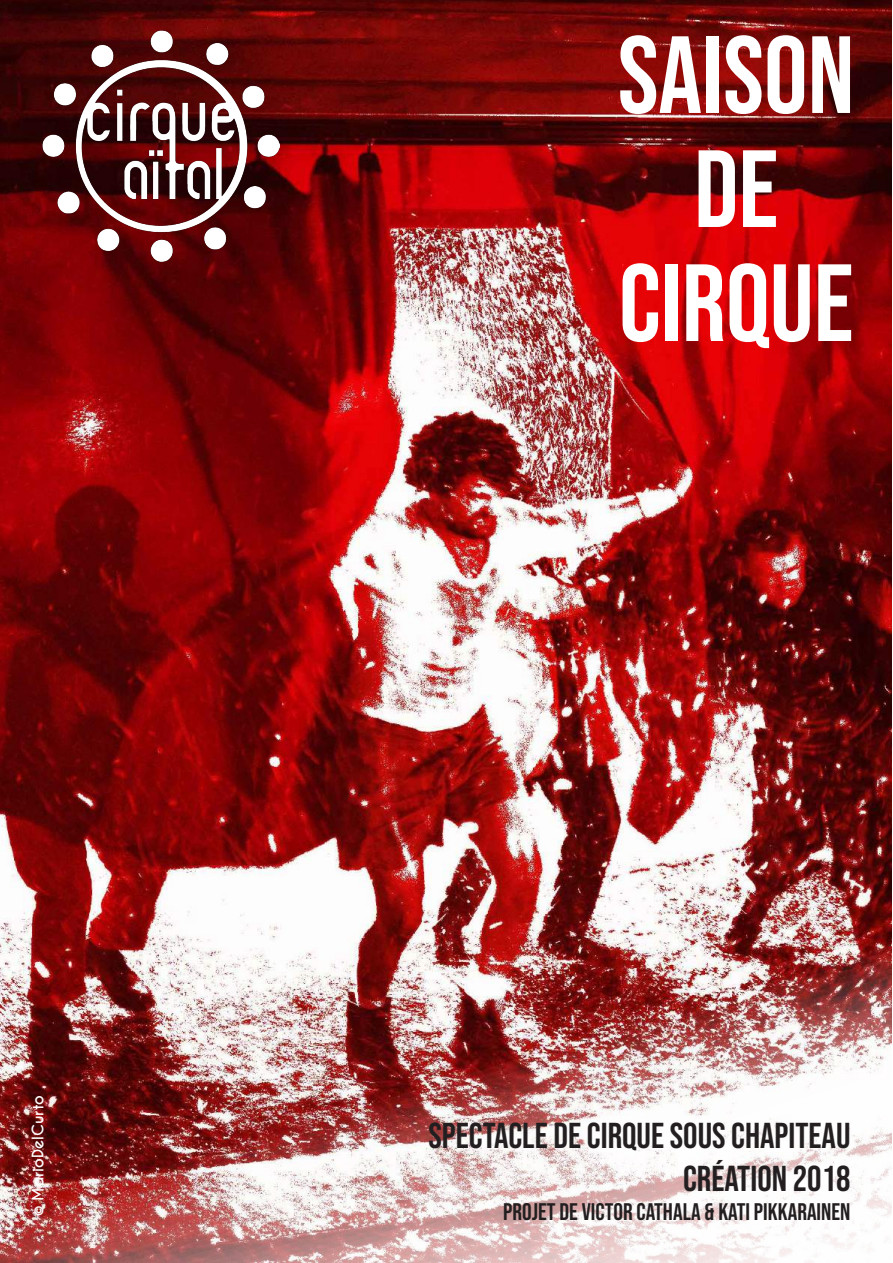
<style>
.page{position:relative;width:893px;height:1263px;background:#fff}
.page>*{position:absolute;margin:0;border:0;box-sizing:border-box;transform-origin:0 0}
.t1{font:109.5px/114px "Bebas Neue";color:#fff;text-align:center}
.t2{font:36px/43.2px "Bebas Neue";color:#231f20;text-align:right}
.t3{font:24px "Bebas Neue";color:#231f20}
.t4{font:700 15px "Caviar Dreams";color:#fff}
</style>
<div class="page">
<img style="left:0;top:0;width:892px;height:1263px">
<img style="left:43px;top:31px;width:237px;height:230px">
<p class="t4" style="left:29px;top:1216px;width:123px;rotate:-90deg">© MarioDelCurto</p>
<h1 class="t1" style="left:618px;top:17px;width:238px">SAISON<br>DE<br>CIRQUE</h1>
<p class="t2" style="left:429px;top:1113px;width:423px">SPECTACLE DE CIRQUE SOUS CHAPITEAU<br>CRÉATION 2018</p>
<p class="t3" style="left:503px;top:1198px;width:349px">PROJET DE VICTOR CATHALA &amp; KATI PIKKARAINEN</p>
</div>
